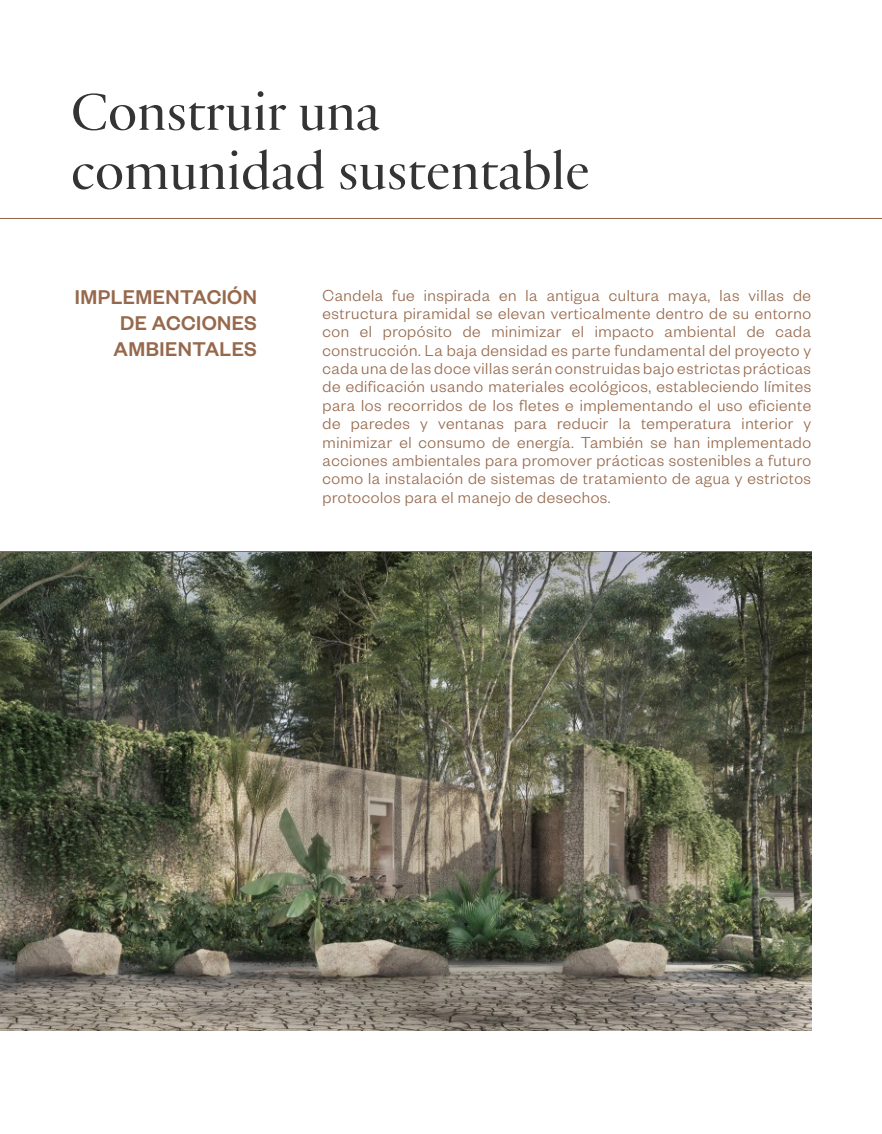
<style>
.page{position:relative;width:882px;height:1134px;background:#fff}
.page>*{position:absolute;margin:0;border:0;box-sizing:border-box;transform-origin:0 0}
.t1{font:56px/59.1px "Practice Display";color:#343434}
.t2{font:500 21.88px/26.2px "Founders Grotesk";letter-spacing:.02em;color:#96694d;text-align:justify}
.t3{font:300 17.5px/18.4px "Founders Grotesk";letter-spacing:.03em;color:#96694d;text-align:justify}
</style>
<div class="page">
<hr style="left:0;top:218px;width:882px;height:1px;background:#96694d">
<img style="left:0;top:553px;width:811px;height:477px">
<h1 class="t1" style="left:71px;top:82px;width:520px">Construir una comunidad sustentable</h1>
<p class="t2" style="left:114px;top:283px;width:145px;text-indent:-39px">IMPLEMENTACIÓN DE ACCIONES AMBIENTALES</p>
<p class="t3" style="left:323px;top:285px;width:490px">Candela fue inspirada en la antigua cultura maya, las villas de estructura piramidal se elevan verticalmente dentro de su entorno con el propósito de minimizar el impacto ambiental de cada construcción. La baja densidad es parte fundamental del proyecto y cada una de las doce villas serán construidas bajo estrictas prácticas de edificación usando materiales ecológicos, estableciendo límites para los recorridos de los fletes e implementando el uso eficiente de paredes y ventanas para reducir la temperatura interior y minimizar el consumo de energía. También se han implementado acciones ambientales para promover prácticas sostenibles a futuro como la instalación de sistemas de tratamiento de agua y estrictos protocolos para el manejo de desechos.</p>
</div>
